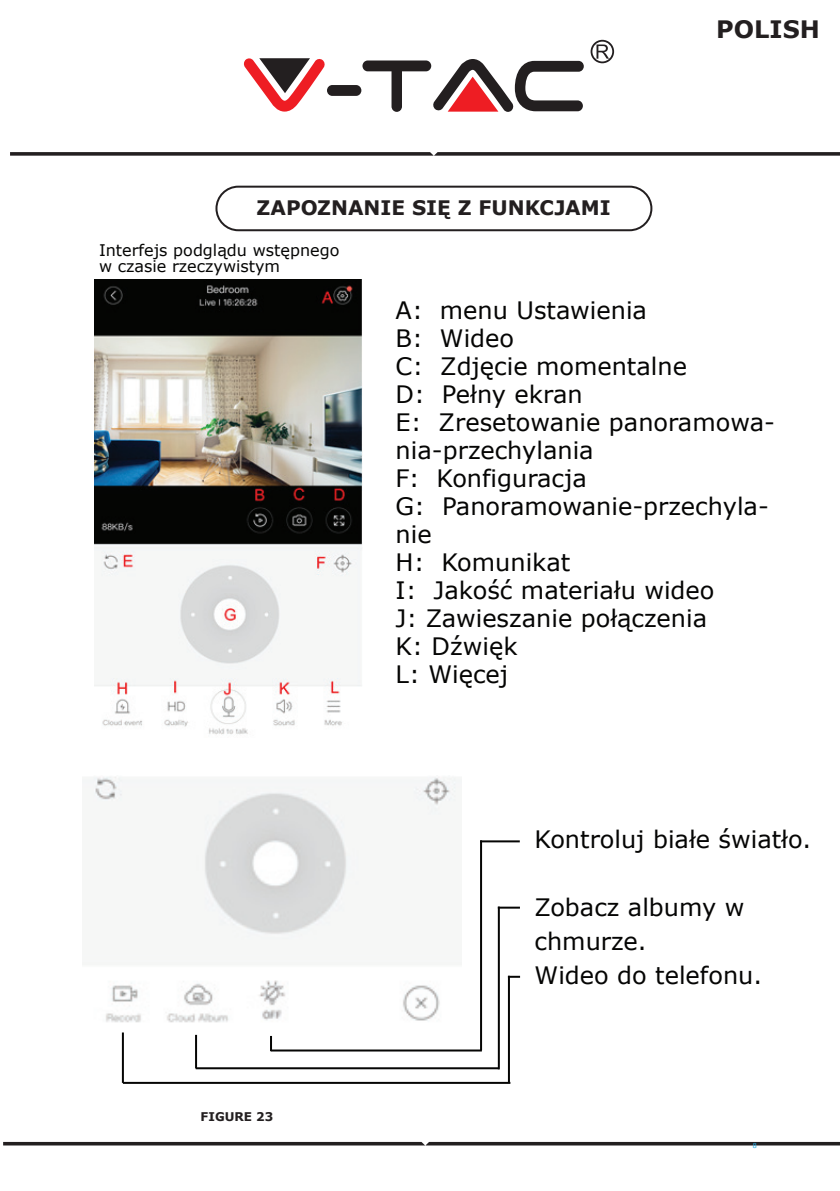
<style>
.page{position:relative;width:840px;height:1191px;background:#fff}
.page>*{position:absolute;margin:0;border:0;box-sizing:border-box;transform-origin:0 0}
.t1{font:24px/28px "Verdana";color:#050504}
.t2{font:700 24px "Verdana";color:#231f20}
.t3{font:700 20px "Verdana Pro";color:#231f20}
.t4{font:16px/16px "Verdana";color:#050504}
.t5{font:700 12px "Verdana Pro";color:#231f20}
.t6{font:8px "Calibri";color:#29abe2}
</style>
<div class="page">
<svg style="left:10px;top:152px;width:829px;height:4px;background:#3b3738"></svg>
<hr style="left:3px;top:1142px;width:836px;height:3px;background:#231f20">
<div style="left:327px;top:85px;width:34px;height:11px;background:#231f20;border-radius:5px"></div>
<div style="left:362px;top:60px;width:69px;height:11px;background:#231f20;border-radius:5px"></div>
<div style="left:391px;top:62px;width:11px;height:50px;background:#231f20;border-radius:5px"></div>
<svg style="left:243px;top:58px;width:82px;height:54px"></svg>
<svg style="left:433px;top:59px;width:150px;height:53px"></svg>
<svg style="left:590px;top:40px;width:23px;height:23px"></svg>
<div style="left:215px;top:186px;width:437px;height:45px;border:2px solid #231f20;border-radius:22px"></div>
<img style="left:94px;top:280px;width:268px;height:455px">
<img style="left:82px;top:777px;width:379px;height:257px">
<hr style="left:122px;top:1032px;width:2px;height:50px;background:#050504">
<hr style="left:195px;top:1034px;width:2px;height:34px;background:#050504">
<svg style="left:270px;top:1036px;width:2px;height:13px"></svg>
<hr style="left:195px;top:1067px;width:303px;height:2px;background:#050504">
<hr style="left:123px;top:1081px;width:387px;height:2px;background:#050504">
<hr style="left:270px;top:1049px;width:211px;height:2px;background:#050504">
<hr style="left:480px;top:840px;width:2px;height:210px;background:#050504">
<hr style="left:497px;top:906px;width:2px;height:163px;background:#050504">
<hr style="left:480px;top:840px;width:39px;height:2px;background:#050504">
<hr style="left:497px;top:906px;width:22px;height:2px;background:#050504">
<hr style="left:507px;top:975px;width:2px;height:107px;background:#050504">
<svg style="left:507px;top:975px;width:12px;height:2px"></svg>
<p class="t3" style="left:256px;top:195px;width:355px">ZAPOZNANIE SIĘ Z FUNKCJAMI</p>
<p class="t4" style="left:99px;top:242px;width:242px">Interfejs podglądu wstępnego w czasie rzeczywistym</p>
<p class="t2" style="left:715px;top:12px;width:105px">POLISH</p>
<p class="t1" style="left:395px;top:296px;width:381px">A: menu Ustawienia<br>В: Wideo<br>C: Zdjęcie momentalne<br>D: Pełny ekran<br>E: Zresetowanie panoramowa&shy;nia-przechylania<br>F: Konfiguracja<br>G: Panoramowanie-przechyla&shy;nie<br>H: Komunikat<br>I: Jakość materiału wideo<br>J: Zawieszanie połączenia<br>K: Dźwięk<br>L: Więcej</p>
<p class="t1" style="left:534px;top:825px;width:278px">Kontroluj białe światło.</p>
<p class="t5" style="left:200px;top:1108px;width:74px">FIGURE 23</p>
<p class="t1" style="left:534px;top:890px;width:229px;line-height:34px">Zobacz albumy w chmurze.<br>Wideo do telefonu.</p>
<p class="t6" style="left:752px;top:1139px;width:6px">8</p>
</div>
